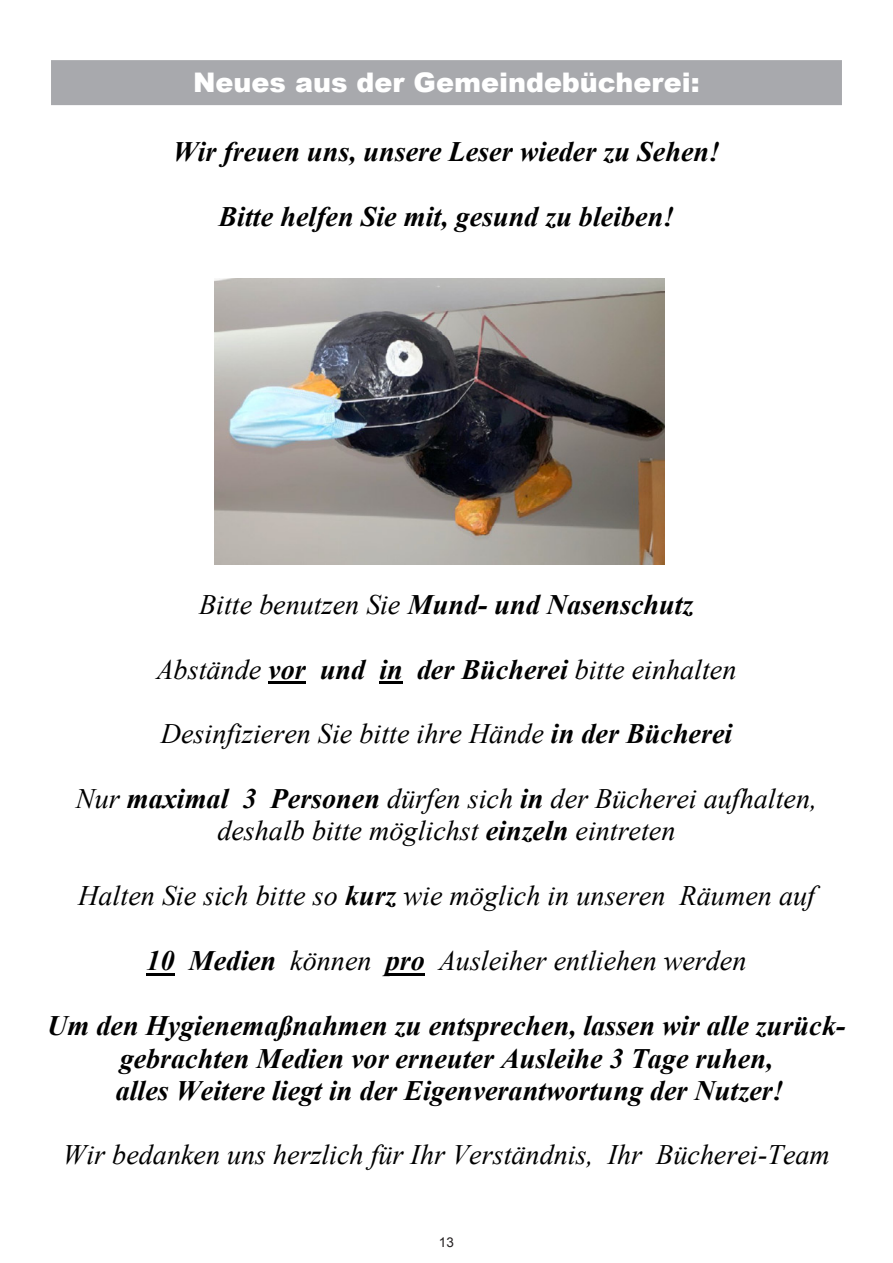
<style>
.page{position:relative;width:893px;height:1263px;background:#fff}
.page>*{position:absolute;margin:0;border:0;box-sizing:border-box;transform-origin:0 0}
.t1{font:italic 28.2px/32.2px "Times New Roman";color:#000;text-align:center}
.t2{font:italic 700 28.2px/32.4px "Times New Roman";color:#000;text-align:center}
.t3{font:900 27px "Arial";color:#fff}
.t4{font:13.5px "Arial";color:#231f20}
.s1{font-weight:400}
.s2{font-weight:700}
</style>
<div class="page">
<img style="left:215px;top:278px;width:449px;height:286px">
<hr style="left:268px;top:681px;width:38px;height:3px;background:#000">
<hr style="left:379px;top:681px;width:24px;height:3px;background:#000">
<hr style="left:146px;top:973px;width:28px;height:2px;background:#000">
<hr style="left:386px;top:973px;width:38px;height:2px;background:#000">
<div style="left:51px;top:60px;width:791px;height:45px;background:#a8a9ad"></div>
<p class="t3" style="left:193px;top:63px;width:508px">Neues aus der Gemeindebücherei:</p>
<p class="t2" style="left:173px;top:136px;width:549px">Wir freuen uns, unsere Leser wieder zu Sehen!</p>
<p class="t2" style="left:219px;top:200px;width:457px">Bitte helfen Sie mit, gesund zu bleiben!</p>
<p class="t2" style="left:199px;top:588px;width:496px"><span class="s1">Bitte benutzen Sie</span> Mund- und Nasenschutz</p>
<p class="t1" style="left:156px;top:653px;width:582px">Abstände <span class="s2">vor und in der Bücherei</span> bitte einhalten</p>
<p class="t1" style="left:161px;top:718px;width:573px">Desinfizieren Sie bitte ihre Hände <span class="s2">in der Bücherei</span></p>
<p class="t1" style="left:76px;top:782px;width:743px">Nur <span class="s2">maximal 3 Personen</span> dürfen sich <span class="s2">in</span> der Bücherei aufhalten, deshalb bitte möglichst <span class="s2">einzeln</span> eintreten</p>
<p class="t1" style="left:78px;top:879px;width:738px">Halten Sie sich bitte so <span class="s2">kurz</span> wie möglich in unseren Räumen auf</p>
<p class="t1" style="left:146px;top:944px;width:602px"><span class="s2">10 Medien</span> können <span class="s2">pro</span> Ausleiher entliehen werden</p>
<p class="t2" style="left:47px;top:1009px;width:800px">Um den Hygienemaßnahmen zu entsprechen, lassen wir alle zurück&shy;gebrachten Medien vor erneuter Ausleihe 3 Tage ruhen,<br>alles Weitere liegt in der Eigenverantwortung der Nutzer!</p>
<p class="t1" style="left:63px;top:1138px;width:768px">Wir bedanken uns herzlich für Ihr Verständnis, Ihr Bücherei-Team</p>
<p class="t4" style="left:439px;top:1235px;width:17px">13</p>
</div>
